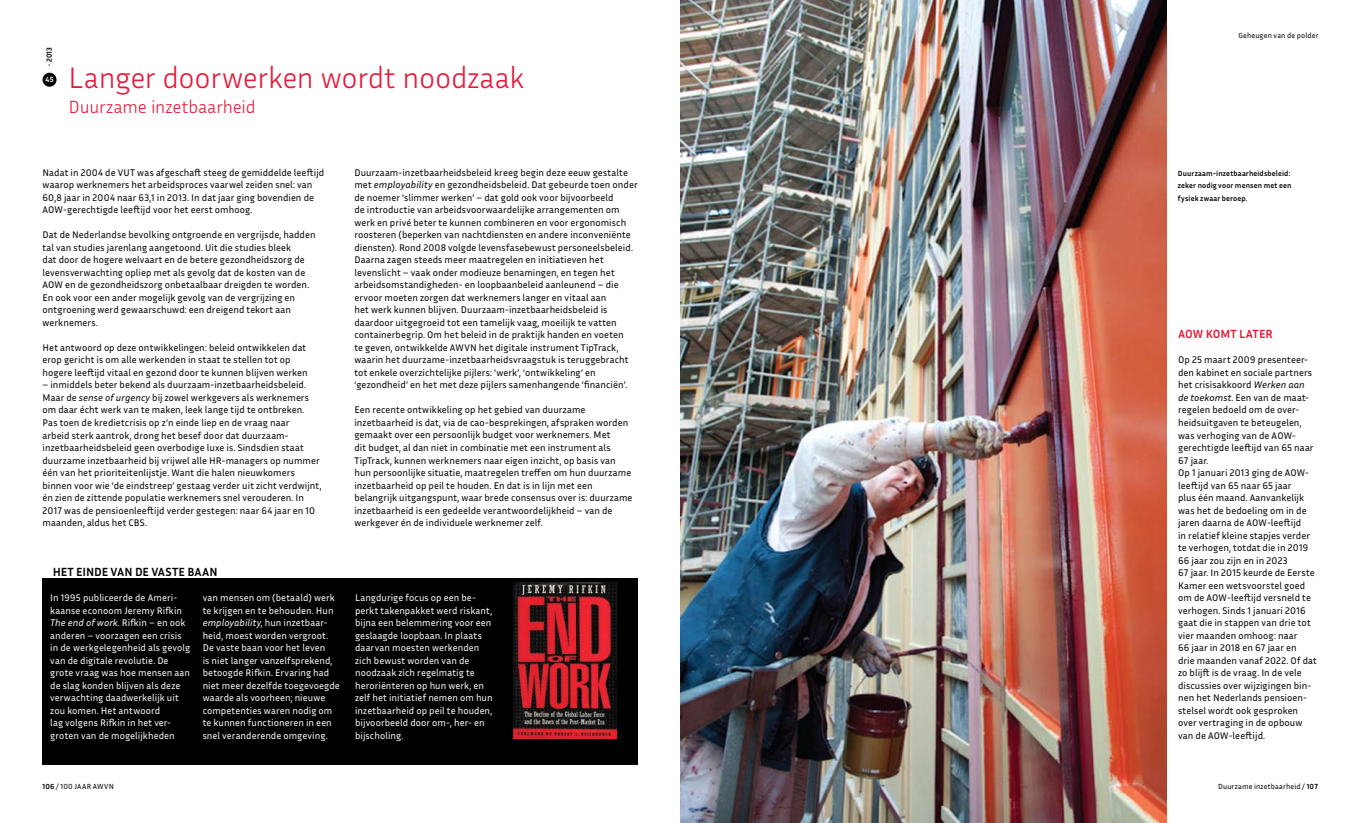
<style>
.page{position:relative;width:1361px;height:823px;background:#fff}
.page>*{position:absolute;margin:0;border:0;box-sizing:border-box;transform-origin:0 0}
.t1{font:300 30px "Inria Sans";letter-spacing:-.005em;color:#e71939}
.t2{font:300 18px "Inria Sans";color:#e71939}
.t3{font:700 12px "Inria Sans";color:#000}
.t4{font:700 12px "Inria Sans";color:#e71939}
.t5{font:9.8px/12.5px "Inria Sans";letter-spacing:.01em;color:#000}
.t6{font:9.8px/12.5px "Inria Sans";letter-spacing:.01em;color:#fff}
.t7{font:700 7.5px/12.5px "Inria Sans";letter-spacing:.015em;color:#000}
.t8{font:7.5px "Inria Sans";letter-spacing:.02em;color:#000}
.t9{font:700 7.5px "Inria Sans";color:#fff}
.s1{font-style:italic}
.s2{font-weight:700}
</style>
<div class="page">
<div style="left:43px;top:578px;width:595px;height:186px;background:#000"></div>
<img style="left:680px;top:0;width:486px;height:822px">
<div style="left:43px;top:73px;width:14px;height:14px;background:#000;border-radius:50%"></div>
<img style="left:514px;top:582px;width:102px;height:156px">
<p class="t7" style="left:43px;top:66px;width:20px;rotate:-90deg">• 2013</p>
<p class="t9" style="left:46px;top:74px;width:10px">45</p>
<h1 class="t1" style="left:68px;top:58px;width:457px">Langer doorwerken wordt noodzaak</h1>
<h2 class="t2" style="left:68px;top:95px;width:189px">Duurzame inzetbaarheid</h2>
<p class="t5" style="left:43px;top:166px;width:283px">Nadat in 2004 de VUT was afgeschaft steeg de gemiddelde leeftijd waarop werknemers het arbeidsproces vaarwel zeiden snel: van 60,8 jaar in 2004 naar 63,1 in 2013. In dat jaar ging bovendien de AOW-gerechtigde leeftijd voor het eerst omhoog.</p>
<p class="t5" style="left:43px;top:228px;width:274px">Dat de Nederlandse bevolking ontgroende en vergrijsde, hadden tal van studies jarenlang aangetoond. Uit die studies bleek<br>dat door de hogere welvaart en de betere gezondheidszorg de levensverwachting opliep met als gevolg dat de kosten van de AOW en de gezondheidszorg onbetaalbaar dreigden te worden.<br>En ook voor een ander mogelijk gevolg van de vergrijzing en ontgroening werd gewaarschuwd: een dreigend tekort aan werknemers.</p>
<p class="t5" style="left:43px;top:341px;width:267px">Het antwoord op deze ontwikkelingen: beleid ontwikkelen dat erop gericht is om alle werkenden in staat te stellen tot op hogere leeftijd vitaal en gezond door te kunnen blijven werken</p>
<p class="t5" style="left:43px;top:378px;width:281px">– inmiddels beter bekend als duurzaam-inzetbaarheidsbeleid.<br>Maar de <span class="s1">sense of urgency</span> bij zowel werkgevers als werknemers om daar écht werk van te maken, leek lange tijd te ontbreken.<br>Pas toen de kredietcrisis op z’n einde liep en de vraag naar<br>arbeid sterk aantrok, drong het besef door dat duurzaam&shy;inzetbaarheidsbeleid geen overbodige luxe is. Sindsdien staat duurzame inzetbaarheid bij vrijwel alle HR-managers op nummer één van het prioriteitenlijstje. Want die halen nieuwkomers binnen voor wie ‘de eindstreep’ gestaag verder uit zicht verdwijnt, én zien de zittende populatie werknemers snel verouderen. In 2017 was de pensioenleeftijd verder gestegen: naar 64 jaar en 10 maanden, aldus het CBS.</p>
<p class="t3" style="left:53px;top:564px;width:31px">Het einde</p>
<p class="t3" style="left:111px;top:564px;width:8px">van</p>
<p class="t3" style="left:135px;top:564px;width:24px">de vaste</p>
<p class="t3" style="left:187px;top:564px;width:9px">baan</p>
<p class="t5" style="left:354px;top:166px;width:285px">Duurzaam-inzetbaarheidsbeleid kreeg begin deze eeuw gestalte met <span class="s1">employability</span> en gezondheidsbeleid. Dat gebeurde toen onder de noemer ‘slimmer werken’ – dat gold ook voor bijvoorbeeld<br>de introductie van arbeidsvoorwaardelijke arrangementen om werk en privé beter te kunnen combineren en voor ergonomisch roosteren (beperken van nachtdiensten en andere inconveniënte diensten). Rond 2008 volgde levensfasebewust personeelsbeleid.<br>Daarna zagen steeds meer maatregelen en initiatieven het levenslicht – vaak onder modieuze benamingen, en tegen het arbeidsomstandigheden- en loopbaanbeleid aanleunend – die ervoor moeten zorgen dat werknemers langer en vitaal aan<br>het werk kunnen blijven. Duurzaam-inzetbaarheidsbeleid is daardoor uitgegroeid tot een tamelijk vaag, moeilijk te vatten containerbegrip. Om het beleid in de praktijk handen en voeten<br>te geven, ontwikkelde AWVN het digitale instrument TipTrack, waarin het duurzame-inzetbaarheidsvraagstuk is teruggebracht tot enkele overzichtelijke pijlers: ‘werk’, ‘ontwikkeling’ en ‘gezondheid’ en het met deze pijlers samenhangende ‘financiën’.</p>
<p class="t5" style="left:354px;top:403px;width:279px">Een recente ontwikkeling op het gebied van duurzame inzetbaarheid is dat, via de cao-besprekingen, afspraken worden gemaakt over een persoonlijk budget voor werknemers. Met<br>dit budget, al dan niet in combinatie met een instrument als TipTrack, kunnen werknemers naar eigen inzicht, op basis van hun persoonlijke situatie, maatregelen treffen om hun duurzame inzetbaarheid op peil te houden. En dat is in lijn met een belangrijk uitgangspunt, waar brede consensus over is: duurzame inzetbaarheid is een gedeelde verantwoordelijkheid – van de werkgever én de individuele werknemer zelf.</p>
<p class="t6" style="left:50px;top:591px;width:141px">In 1995 publiceerde de Ameri&shy;kaanse econoom Jeremy Rifkin<br><span class="s1">The end of work</span>. Rifkin – en ook anderen – voorzagen een crisis in de werkgelegenheid als gevolg van de digitale revolutie. De grote vraag was hoe mensen aan de slag konden blijven als deze verwachting daadwerkelijk uit zou komen. Het antwoord<br>lag volgens Rifkin in het ver&shy;groten van de mogelijkheden</p>
<p class="t6" style="left:203px;top:591px;width:139px">van mensen om (betaald) werk te krijgen en te behouden. Hun <span class="s1">employability</span>, hun inzetbaar&shy;heid, moest worden vergroot.<br>De vaste baan voor het leven<br>is niet langer vanzelfsprekend, betoogde Rifkin. Ervaring had niet meer dezelfde toegevoegde waarde als voorheen; nieuwe competenties waren nodig om te kunnen functioneren in een snel veranderende omgeving.</p>
<p class="t6" style="left:355px;top:591px;width:139px">Langdurige focus op een be&shy;perkt takenpakket werd riskant, bijna een belemmering voor een geslaagde loopbaan. In plaats daarvan moesten werkenden zich bewust worden van de noodzaak zich regelmatig te heroriënteren op hun werk, en zelf het initiatief nemen om hun inzetbaarheid op peil te houden, bijvoorbeeld door om-, her- en bijscholing.</p>
<p class="t8" style="left:1238px;top:31px;width:82px">Geheugen van de polder</p>
<p class="t7" style="left:1178px;top:167px;width:115px">Duurzaam-inzetbaarheidsbeleid: zeker nodig voor mensen met een fysiek zwaar beroep.</p>
<p class="t4" style="left:1178px;top:326px;width:69px">AOW komt later</p>
<p class="t5" style="left:1178px;top:353px;width:140px">Op 25 maart 2009 presenteer&shy;den kabinet en sociale partners het crisisakkoord <span class="s1">Werken aan de toekomst</span>. Een van de maat&shy;regelen bedoeld om de over&shy;heidsuitgaven te beteugelen, was verhoging van de AOW&shy;gerechtigde leeftijd van 65 naar<br>67 jaar.<br>Op 1 januari 2013 ging de AOW&shy;leeftijd van 65 naar 65 jaar<br>plus één maand. Aanvankelijk was het de bedoeling om in de jaren daarna de AOW-leeftijd<br>in relatief kleine stapjes verder te verhogen, totdat die in 2019<br>66 jaar zou zijn en in 2023<br>67 jaar. In 2015 keurde de Eerste<br>Kamer een wetsvoorstel goed om de AOW-leeftijd versneld te verhogen. Sinds 1 januari 2016 gaat die in stappen van drie tot vier maanden omhoog: naar<br>66 jaar in 2018 en 67 jaar en<br>drie maanden vanaf 2022. Of dat zo blijft is de vraag. In de vele discussies over wijzigingen bin&shy;nen het Nederlands pensioen&shy;stelsel wordt ook gesproken over vertraging in de opbouw van de AOW-leeftijd.</p>
<p class="t8" style="left:43px;top:781px;width:73px"><span class="s2">106</span> / 100 JAAR AWVN</p>
<p class="t8" style="left:1218px;top:781px;width:101px">Duurzame inzetbaarheid / <span class="s2">107</span></p>
</div>
